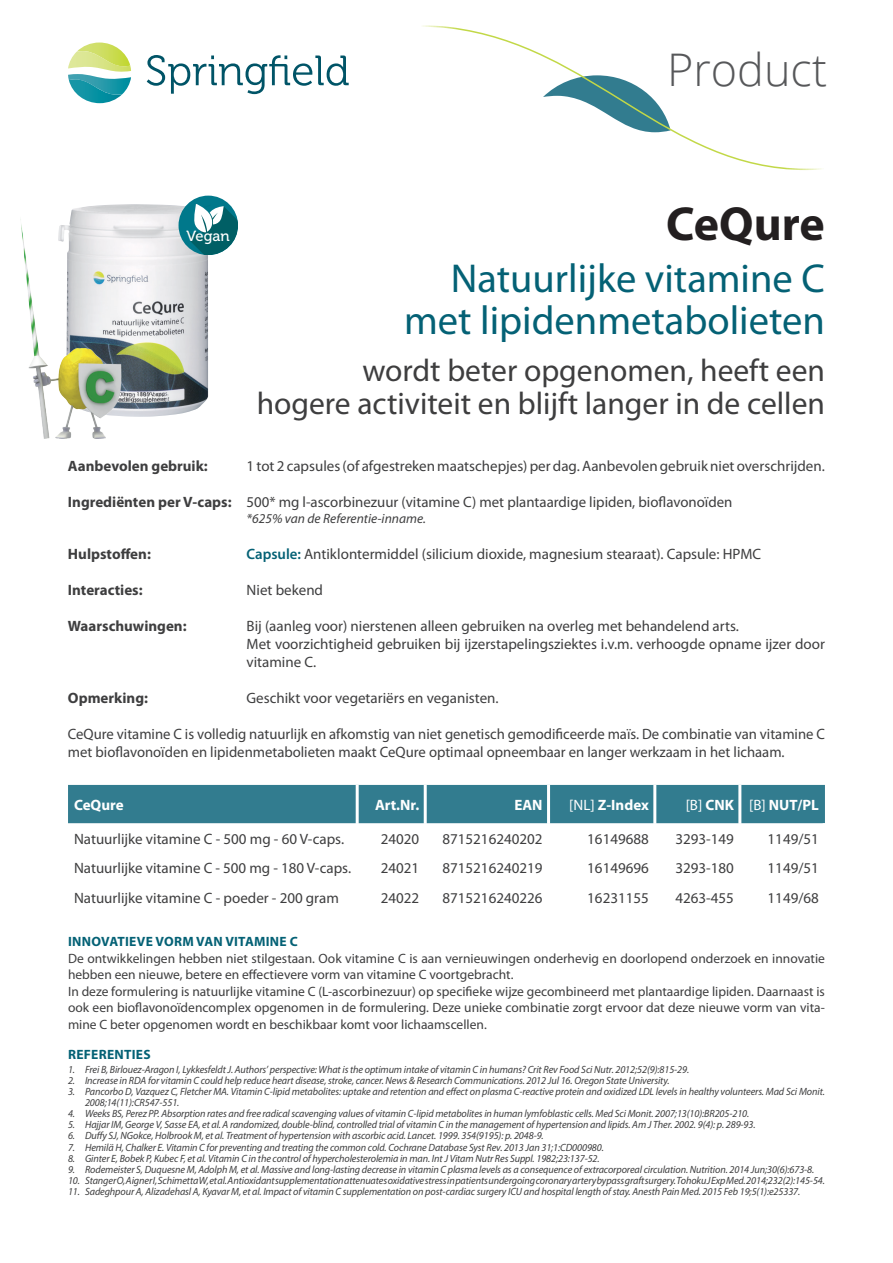
<style>
.page{position:relative;width:893px;height:1263px;background:#fff}
.page>*{position:absolute;margin:0;border:0;box-sizing:border-box;transform-origin:0 0}
.t1{font:700 48px "Myriad Pro";color:#231f20}
.t2{font:300 45px "Open Sans";color:#57585a}
.t3{font:40.5px/42px "Myriad Pro";color:#046175;text-align:right}
.t4{font:31.5px/33px "Myriad Pro";color:#3e3e3f;text-align:right}
.t5{font:15px/18px "Myriad Pro";color:#3e3e3f}
.t6{font:700 15px "Myriad Pro";color:#3e3e3f}
.t7{font:700 15px "Myriad Pro";color:#fff}
.t8{font:14.7px "Museo 500";color:#fff}
.t9{font:13.5px/16.5px "Myriad Pro";color:#3e3e3f}
.t10{font:700 13.5px "Myriad Pro";letter-spacing:.02em;color:#046175}
.t11{font:italic 13.5px "Myriad Pro";color:#3e3e3f}
.t12{font:italic 10.5px/11.1px "Myriad Pro";letter-spacing:-.01em;color:#3e3e3f}
.s1{font-weight:700}
.s2{font-weight:600;color:#046175}
.s3{font-weight:400}
</style>
<div class="page">
<svg style="left:68px;top:43px;width:63px;height:60px"></svg>
<svg style="left:147px;top:55px;width:202px;height:39px"></svg>
<svg style="left:422px;top:25px;width:400px;height:145px"></svg>
<img style="left:70px;top:204px;width:138px;height:213px">
<div style="left:68px;top:785px;width:757px;height:38px;background:#327c8f"></div>
<hr style="left:356px;top:785px;width:3px;height:38px;background:#fff">
<hr style="left:424px;top:785px;width:3px;height:38px;background:#fff">
<hr style="left:547px;top:785px;width:3px;height:38px;background:#fff">
<hr style="left:653px;top:785px;width:3px;height:38px;background:#fff">
<hr style="left:738px;top:785px;width:3px;height:38px;background:#fff">
<img style="left:20px;top:217px;width:120px;height:221px">
<div style="left:179px;top:196px;width:59px;height:59px;background:#00788b;border-radius:30px"></div>
<svg style="left:186px;top:204px;width:52px;height:51px"></svg>
<h2 class="t2" style="left:667px;top:39px;width:161px">Product</h2>
<h3 class="t8" style="left:186px;top:228px;width:45px">Vegan</h3>
<h1 class="t1" style="left:666px;top:193px;width:160px">CeQure</h1>
<h3 class="t3" style="left:404px;top:257px;width:422px">Natuurlijke vitamine C met lipidenmetabolieten</h3>
<h3 class="t4" style="left:257px;top:353px;width:570px">wordt beter opgenomen, heeft een<br>hogere activiteit en blijft langer in de cellen</h3>
<h3 class="t6" style="left:68px;top:456px;width:141px">Aanbevolen gebruik:</h3>
<h3 class="t5" style="left:247px;top:456px;width:580px">1 tot 2 capsules (of afgestreken maatschepjes) per dag. Aanbevolen gebruik niet overschrijden.</h3>
<h3 class="t5" style="left:68px;top:492px;width:666px"><span class="s1">Ingrediënten per V-caps:</span> 500* mg l-ascorbinezuur (vitamine C) met plantaardige lipiden, bioflavonoïden</h3>
<p class="t11" style="left:247px;top:510px;width:181px">*625% van de Referentie-inname.</p>
<h3 class="t6" style="left:68px;top:544px;width:84px">Hulpstoffen:</h3>
<h3 class="t5" style="left:247px;top:545px;width:516px"><span class="s2">Capsule:</span> Antiklontermiddel (silicium dioxide, magnesium stearaat). Capsule: HPMC</h3>
<h3 class="t6" style="left:68px;top:580px;width:76px">Interacties:</h3>
<h3 class="t5" style="left:247px;top:581px;width:78px">Niet bekend</h3>
<h3 class="t6" style="left:68px;top:616px;width:120px">Waarschuwingen:</h3>
<h3 class="t5" style="left:247px;top:617px;width:580px">Bij (aanleg voor) nierstenen alleen gebruiken na overleg met behandelend arts.<br>Met voorzichtigheid gebruiken bij ijzerstapelingsziektes i.v.m. verhoogde opname ijzer door vitamine C.</h3>
<h3 class="t6" style="left:68px;top:688px;width:82px">Opmerking:</h3>
<h3 class="t5" style="left:247px;top:689px;width:254px">Geschikt voor vegetariërs en veganisten.</h3>
<p class="t5" style="left:68px;top:725px;width:759px">CeQure vitamine C is volledig natuurlijk en afkomstig van niet genetisch gemodificeerde maïs. De combinatie van vitamine C met bioflavonoïden en lipidenmetabolieten maakt CeQure optimaal opneembaar en langer werkzaam in het lichaam.</p>
<h3 class="t7" style="left:74px;top:795px;width:51px">CeQure</h3>
<h3 class="t7" style="left:375px;top:795px;width:46px">Art.Nr.</h3>
<h3 class="t7" style="left:514px;top:795px;width:30px">EAN</h3>
<h3 class="t7" style="left:569px;top:795px;width:81px"><span class="s3">[NL]</span> Z-Index</h3>
<h3 class="t7" style="left:686px;top:795px;width:135px"><span class="s3">[B]</span> CNK <span class="s3">[B]</span> NUT/PL</h3>
<h3 class="t5" style="left:74px;top:829px;width:272px">Natuurlijke vitamine C - 500 mg - 60 V-caps.</h3>
<h3 class="t5" style="left:381px;top:829px;width:40px">24020</h3>
<h3 class="t5" style="left:442px;top:829px;width:102px">8715216240202</h3>
<h3 class="t5" style="left:587px;top:829px;width:63px">16149688</h3>
<h3 class="t5" style="left:675px;top:829px;width:60px">3293-149</h3>
<h3 class="t5" style="left:768px;top:829px;width:53px">1149/51</h3>
<h3 class="t5" style="left:74px;top:859px;width:279px">Natuurlijke vitamine C - 500 mg - 180 V-caps.</h3>
<h3 class="t5" style="left:381px;top:859px;width:40px">24021</h3>
<h3 class="t5" style="left:442px;top:859px;width:102px">8715216240219</h3>
<h3 class="t5" style="left:587px;top:859px;width:63px">16149696</h3>
<h3 class="t5" style="left:675px;top:859px;width:60px">3293-180</h3>
<h3 class="t5" style="left:768px;top:859px;width:53px">1149/51</h3>
<h3 class="t5" style="left:74px;top:889px;width:266px">Natuurlijke vitamine C - poeder - 200 gram</h3>
<h3 class="t5" style="left:381px;top:889px;width:40px">24022</h3>
<h3 class="t5" style="left:442px;top:889px;width:102px">8715216240226</h3>
<h3 class="t5" style="left:587px;top:889px;width:63px">16231155</h3>
<h3 class="t5" style="left:675px;top:889px;width:60px">4263-455</h3>
<h3 class="t5" style="left:768px;top:889px;width:53px">1149/68</h3>
<p class="t10" style="left:68px;top:933px;width:231px">INNOVATIEVE VORM VAN VITAMINE C</p>
<p class="t9" style="left:68px;top:950px;width:758px">De ontwikkelingen hebben niet stilgestaan. Ook vitamine C is aan vernieuwingen onderhevig en doorlopend onderzoek en innovatie hebben een nieuwe, betere en effectievere vorm van vitamine C voortgebracht.<br>In deze formulering is natuurlijke vitamine C (L-ascorbinezuur) op specifieke wijze gecombineerd met plantaardige lipiden. Daarnaast is ook een bioflavonoïdencomplex opgenomen in de formulering. Deze unieke combinatie zorgt ervoor dat deze nieuwe vorm van vita&shy;mine C beter opgenomen wordt en beschikbaar komt voor lichaamscellen.</p>
<p class="t10" style="left:68px;top:1045px;width:84px">REFERENTIES</p>
<p class="t12" style="left:68px;top:1063px;width:623px">1. Frei B, Birlouez-Aragon I, Lykkesfeldt J. Authors’ perspective: What is the optimum intake of vitamin C in humans? Crit Rev Food Sci Nutr. 2012;52(9):815-29.</p>
<p class="t12" style="left:68px;top:1075px;width:603px">2. Increase in RDA for vitamin C could help reduce heart disease, stroke, cancer. News &amp; Research Communications. 2012 Jul 16. Oregon State University.</p>
<p class="t12" style="left:85px;top:1086px;width:741px;text-indent:-17px">3. Pancorbo D, Vazquez C, Fletcher MA. Vitamin C-lipid metabolites: uptake and retention and effect on plasma C-reactive protein and oxidized LDL levels in healthy volunteers. Mad Sci Monit.<br>2008;14(11):CR547-551.</p>
<p class="t12" style="left:68px;top:1108px;width:683px">4. Weeks BS, Perez PP. Absorption rates and free radical scavenging values of vitamin C-lipid metabolites in human lymfoblastic cells. Med Sci Monit. 2007;13(10):BR205-210.</p>
<p class="t12" style="left:68px;top:1119px;width:689px">5. Hajjar IM, George V, Sasse EA, et al. A randomized, double-blind, controlled trial of vitamin C in the management of hypertension and lipids. Am J Ther. 2002. 9(4): p. 289-93.</p>
<p class="t12" style="left:68px;top:1130px;width:477px">6. Duffy SJ, NGokce, Holbrook M, et al. Treatment of hypertension with ascorbic acid. Lancet. 1999. 354(9195): p. 2048-9.</p>
<p class="t12" style="left:68px;top:1141px;width:537px">7. Hemilä H, Chalker E. Vitamin C for preventing and treating the common cold. Cochrane Database Syst Rev. 2013 Jan 31;1:CD000980.</p>
<p class="t12" style="left:68px;top:1152px;width:533px">8. Ginter E, Bobek P, Kubec F, et al. Vitamin C in the control of hypercholesterolemia in man. Int J Vitam Nutr Res Suppl. 1982;23:137-52.</p>
<p class="t12" style="left:68px;top:1163px;width:748px">9. Rodemeister S, Duquesne M, Adolph M, et al. Massive and long-lasting decrease in vitamin C plasma levels as a consequence of extracorporeal circulation. Nutrition. 2014 Jun;30(6):673-8.</p>
<p class="t12" style="left:68px;top:1174px;width:758px">10. Stanger O, Aigner I, Schimetta W, et al. Antioxidant supplementation attenuates oxidative stress in patients undergoing coronary artery bypass graft surgery. Tohoku J Exp Med. 2014;232(2):145-54.</p>
<p class="t12" style="left:68px;top:1186px;width:734px">11. Sadeghpour A, Alizadehasl A, Kyavar M, et al. Impact of vitamin C supplementation on post-cardiac surgery ICU and hospital length of stay. Anesth Pain Med. 2015 Feb 19;5(1):e25337.</p>
</div>
